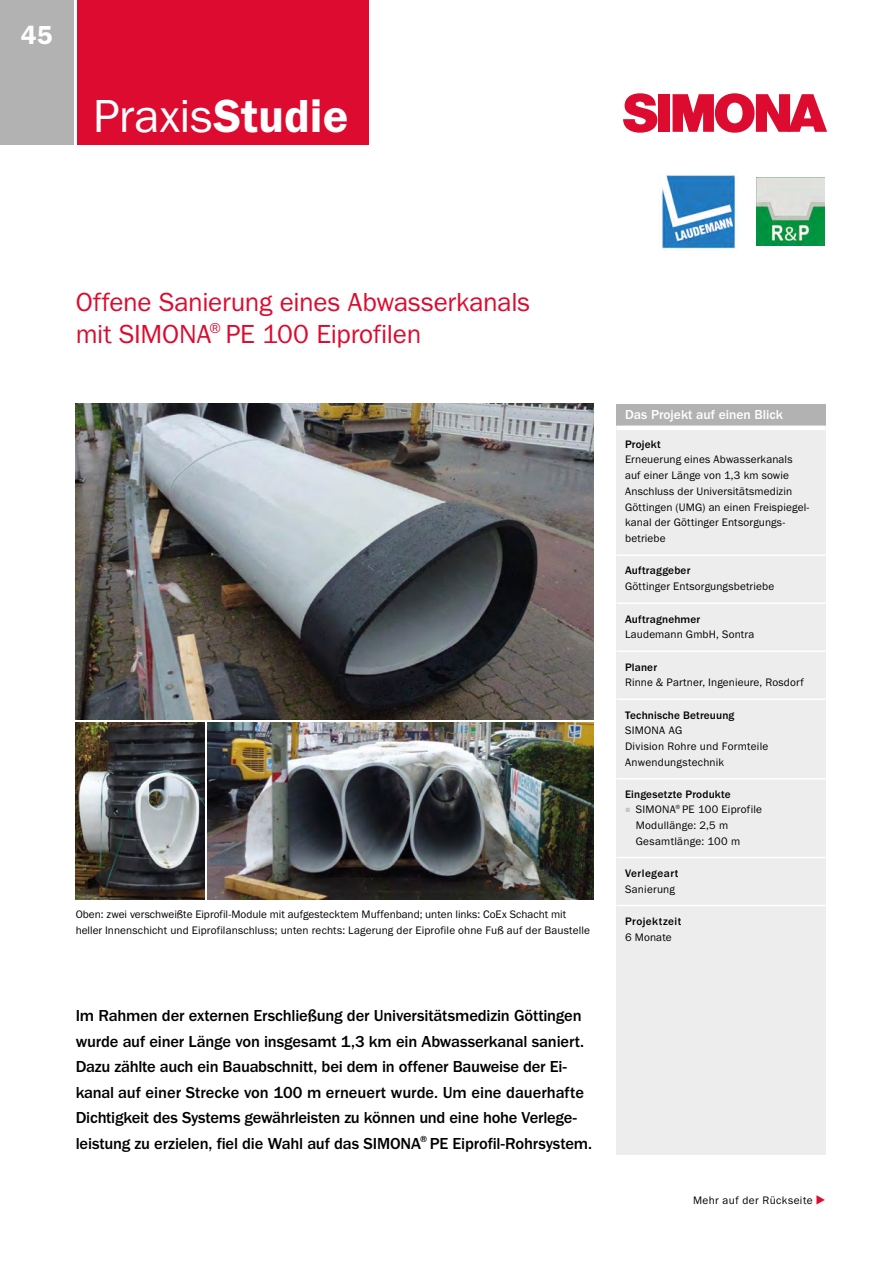
<style>
.page{position:relative;width:893px;height:1263px;background:#fff}
.page>*{position:absolute;margin:0;border:0;box-sizing:border-box;transform-origin:0 0}
.t1{font:48px "Franklin Gothic URW Boo";letter-spacing:-.005em;color:#fff}
.GROSS_HEADLINE{font:27px/31.5px "Franklin Gothic URW Boo";letter-spacing:-.01em;color:#dd0b2f}
.GROSS_HEADLINE-2{font:27px "Franklin Gothic URW Dem";color:#fff}
.NEU_Anlesetext{font:500 16.5px/25.5px "Franklin Gothic URW";letter-spacing:-.01em;color:#000}
.Titel_Weiß{font:500 13.5px "Franklin Gothic URW";color:#fff}
.Bildunterschrift{font:11.25px/15.8px "Franklin Gothic URW Boo";letter-spacing:.01em;color:#000}
.Bildunterschrift_dem{font:500 11.25px "Franklin Gothic URW";letter-spacing:.015em;color:#000}
.Bildunterschrift_dem-2{font:500 11.25px "Franklin Gothic URW";letter-spacing:.04em;color:#000}
.Bildunterschrift-2{font:11.25px "Franklin Gothic URW Boo";letter-spacing:.035em;color:#000}
.s1{font-family:"Franklin Gothic URW Dem"}
.s2{font-family:"European Pi Three";font-size:12px;color:#dd0b2f}
</style>
<div class="page">
<div style="left:617px;top:404px;width:209px;height:21px;background:#b3b2b2"></div>
<div style="left:617px;top:427px;width:209px;height:727px;background:#ededed"></div>
<hr style="left:617px;top:426px;width:209px;height:4px;background:#fff">
<hr style="left:617px;top:554px;width:209px;height:2px;background:#fff">
<hr style="left:617px;top:602px;width:209px;height:2px;background:#fff">
<hr style="left:617px;top:650px;width:209px;height:2px;background:#fff">
<hr style="left:617px;top:698px;width:209px;height:2px;background:#fff">
<hr style="left:617px;top:778px;width:209px;height:1px;background:#fff">
<hr style="left:617px;top:857px;width:209px;height:1px;background:#fff">
<hr style="left:617px;top:905px;width:209px;height:1px;background:#fff">
<svg style="left:623px;top:93px;width:34px;height:40px"></svg>
<div style="left:658px;top:94px;width:12px;height:38px;background:#dd0b2f"></div>
<svg style="left:673px;top:93px;width:154px;height:40px"></svg>
<div style="left:0;top:0;width:73px;height:145px;background:#b3b2b2"></div>
<div style="left:77px;top:0;width:291px;height:145px;background:#dd0b2f"></div>
<img style="left:76px;top:404px;width:518px;height:316px">
<img style="left:208px;top:723px;width:386px;height:176px">
<img style="left:76px;top:723px;width:128px;height:176px">
<img style="left:661px;top:175px;width:77px;height:76px">
<img style="left:756px;top:178px;width:68px;height:68px">
<p class="GROSS_HEADLINE-2" style="left:21px;top:18px;width:33px">45</p>
<p class="t1" style="left:93px;top:86px;width:257px">Praxis<span class="s1">Studie</span></p>
<p class="GROSS_HEADLINE" style="left:76px;top:287px;width:456px">Offene Sanierung eines Abwasserkanals mit SIMONA<sup>®</sup> PE 100 Eiprofilen</p>
<p class="Bildunterschrift" style="left:76px;top:907px;width:516px">Oben: zwei verschweißte Eiprofil-Module mit aufgestecktem Muffenband; unten links: CoEx Schacht mit heller Innenschicht und Eiprofilanschluss; unten rechts: Lagerung der Eiprofile ohne Fuß auf der Baustelle</p>
<p class="NEU_Anlesetext" style="left:76px;top:1003px;width:518px">Im Rahmen der externen Erschließung der Universitätsmedizin Göttingen wurde auf einer Länge von insgesamt 1,3 km ein Abwasserkanal saniert.<br>Dazu zählte auch ein Bauabschnitt, bei dem in offener Bauweise der Ei&shy;kanal auf einer Strecke von 100 m erneuert wurde. Um eine dauerhafte Dichtigkeit des Systems gewährleisten zu können und eine hohe Verlege&shy;leistung zu erzielen, fiel die Wahl auf das SIMONA<sup>®</sup> PE Eiprofil-Rohrsystem.</p>
<p class="Titel_Weiß" style="left:625px;top:406px;width:159px">Das Projekt auf einen Blick</p>
<p class="Bildunterschrift_dem" style="left:625px;top:437px;width:37px">Projekt</p>
<p class="Bildunterschrift" style="left:625px;top:452px;width:169px">Erneuerung eines Abwasserkanals</p>
<p class="Bildunterschrift" style="left:625px;top:468px;width:165px">auf einer Länge von 1,3 km sowie</p>
<p class="Bildunterschrift" style="left:625px;top:483px;width:169px">Anschluss der Universitätsmedizin</p>
<p class="Bildunterschrift" style="left:625px;top:499px;width:186px">Göttingen (UMG) an einen Freispiegel&shy;kanal der Göttinger Entsorgungs&shy;betriebe</p>
<p class="Bildunterschrift_dem" style="left:625px;top:564px;width:67px">Auftraggeber</p>
<p class="Bildunterschrift" style="left:625px;top:579px;width:151px">Göttinger Entsorgungsbetriebe</p>
<p class="Bildunterschrift_dem" style="left:625px;top:612px;width:77px">Auftragnehmer</p>
<p class="Bildunterschrift" style="left:625px;top:627px;width:131px">Laudemann GmbH, Sontra</p>
<p class="Bildunterschrift_dem" style="left:625px;top:660px;width:33px">Planer</p>
<p class="Bildunterschrift" style="left:625px;top:675px;width:180px">Rinne &amp; Partner, Ingenieure, Rosdorf</p>
<p class="Bildunterschrift_dem" style="left:625px;top:708px;width:111px">Technische Betreuung</p>
<p class="Bildunterschrift" style="left:625px;top:723px;width:59px">SIMONA AG</p>
<p class="Bildunterschrift" style="left:625px;top:738px;width:145px">Division Rohre und Formteile</p>
<p class="Bildunterschrift" style="left:625px;top:754px;width:101px">Anwendungstechnik</p>
<p class="Bildunterschrift_dem" style="left:625px;top:787px;width:107px">Eingesetzte Produkte</p>
<p class="Bildunterschrift" style="left:636px;top:801px;width:128px">SIMONA<sup>®</sup> PE 100 Eiprofile<br>Modullänge: 2,5 m<br>Gesamtlänge: 100 m</p>
<p class="Bildunterschrift_dem-2" style="left:625px;top:866px;width:55px">Verlegeart</p>
<p class="Bildunterschrift" style="left:625px;top:881px;width:52px">Sanierung</p>
<p class="Bildunterschrift_dem-2" style="left:625px;top:914px;width:58px">Projektzeit</p>
<p class="Bildunterschrift" style="left:625px;top:929px;width:48px">6 Monate</p>
<p class="Bildunterschrift-2" style="left:693px;top:1193px;width:134px">Mehr auf der Rückseite <span class="s2">E</span></p>
</div>
